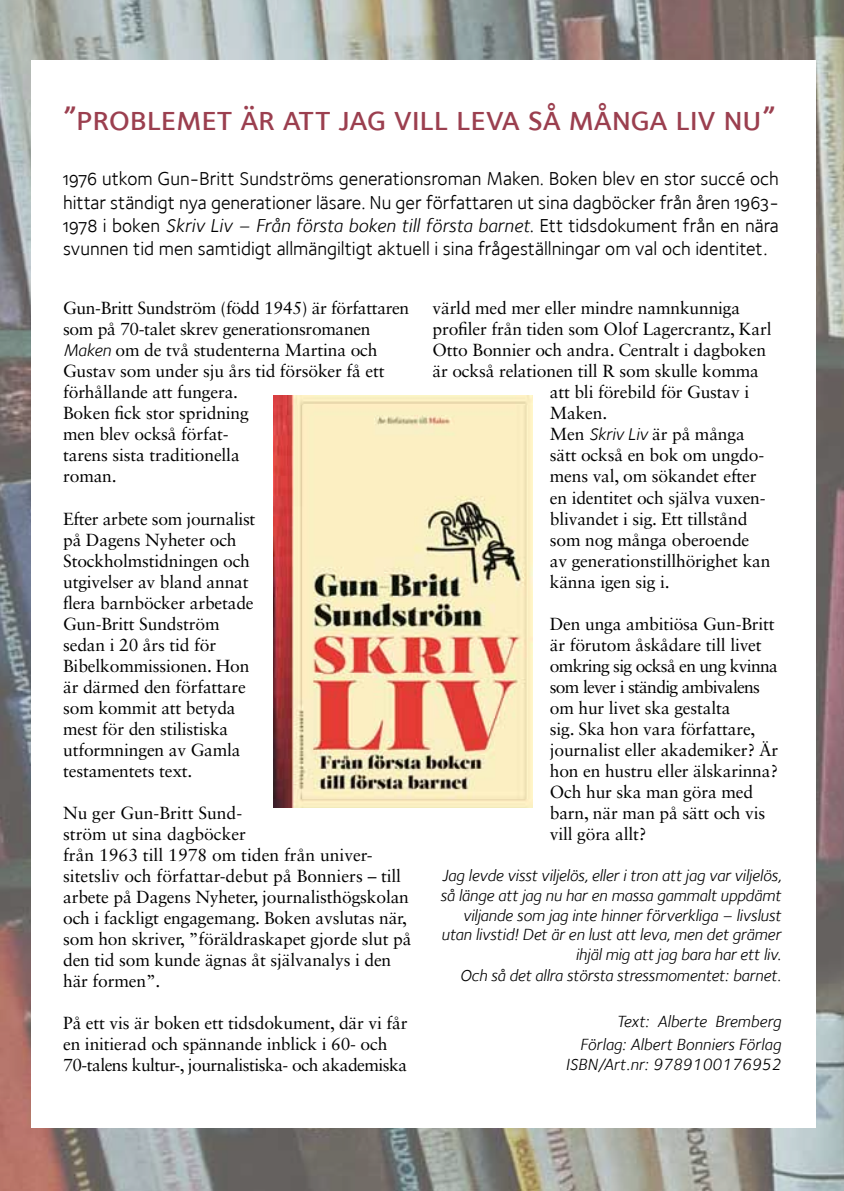
<style>
.page{position:relative;width:844px;height:1191px;background:#fff}
.page>*{position:absolute;margin:0;border:0;box-sizing:border-box;transform-origin:0 0}
.t1{font:35px "Foundry Sterling Med Exp";letter-spacing:-.01em;color:#9b3f4f}
.t2{font:19.25px/23.1px "Foundry Sterling Book Old Style";color:#000}
.t3{font:19.25px "Foundry Sterling Bk It Old Style";color:#000}
.t4{font:17.5px/21px "Sabon LT Std";letter-spacing:-.01em;color:#000}
.t5{font:italic 16.62px/20.1px "Foundry Sterling";letter-spacing:-.01em;color:#000;text-align:right}
.s1{font-family:"Foundry Sterling Book Old Style"}
.s2{font-family:"Foundry Sterling Bk It Old Style"}
</style>
<div class="page">
<img style="left:0;top:0;width:843px;height:1191px">
<div style="left:31px;top:61px;width:784px;height:1067px;background:#fff"></div>
<img style="left:273px;top:395px;width:259px;height:412px">
<h1 class="t1" style="left:63px;top:98px;width:713px">”problemet är att jag vill leva så många liv nu”</h1>
<p class="t2" style="left:63px;top:167px;width:717px">1976 utkom Gun-Britt Sundströms generationsroman Maken. Boken blev en stor succé och hittar ständigt nya generationer läsare. Nu ger författaren ut sina dagböcker från åren 1963-</p>
<p class="t3" style="left:63px;top:214px;width:717px"><span class="s1">1978 i boken</span> Skriv Liv – Från första boken till första barnet<span class="s1">. Ett tidsdokument från en nära</span></p>
<p class="t2" style="left:63px;top:237px;width:705px">svunnen tid men samtidigt allmängiltigt aktuell i sina frågeställningar om val och identitet.</p>
<p class="t4" style="left:63px;top:298px;width:347px">Gun-Britt Sundström (född 1945) är författaren som på 70-talet skrev generationsromanen<br><span class="s2">Maken</span> om de två studenterna Martina och<br>Gustav som under sju års tid försöker få ett förhållande att fungera.<br>Boken fick stor spridning<br>men blev också förfat-<br>tarens sista traditionella<br>roman.</p>
<p class="t4" style="left:63px;top:508px;width:194px">Efter arbete som journalist på Dagens Nyheter och<br>Stockholmstidningen och utgivelser av bland annat flera barnböcker arbetade<br>Gun-Britt Sundström sedan i 20 års tid för<br>Bibelkommissionen. Hon är därmed den författare som kommit att betyda mest för den stilistiska utformningen av Gamla testamentets text.</p>
<p class="t4" style="left:63px;top:802px;width:350px">Nu ger Gun-Britt Sund-<br>ström ut sina dagböcker<br>från 1963 till 1978 om tiden från univer&shy;sitetsliv och författar-debut på Bonniers – till arbete på Dagens Nyheter, journalisthögskolan och i fackligt engagemang. Boken avslutas när, som hon skriver, ”föräldraskapet gjorde slut på den tid som kunde ägnas åt självanalys i den här formen”.</p>
<p class="t4" style="left:63px;top:1012px;width:346px">På ett vis är boken ett tidsdokument, där vi får en initierad och spännande inblick i 60- och<br>70-talens kultur-, journalistiska- och akademiska</p>
<p class="t4" style="left:432px;top:298px;width:309px">värld med mer eller mindre namnkunniga</p>
<p class="t4" style="left:432px;top:319px;width:340px">profiler från tiden som Olof Lagercrantz, Karl</p>
<p class="t4" style="left:432px;top:340px;width:335px">Otto Bonnier och andra. Centralt i dagboken</p>
<p class="t4" style="left:432px;top:361px;width:328px">är också relationen till R som skulle komma</p>
<p class="t4" style="left:549px;top:382px;width:201px">att bli förebild för Gustav i</p>
<p class="t4" style="left:549px;top:403px;width:59px">Maken.</p>
<p class="t4" style="left:549px;top:424px;width:196px">Men <span class="s2">Skriv Liv</span> är på många</p>
<p class="t4" style="left:549px;top:445px;width:216px">sätt också en bok om ungdo-</p>
<p class="t4" style="left:549px;top:466px;width:208px">mens val, om sökandet efter</p>
<p class="t4" style="left:549px;top:487px;width:217px">en identitet och själva vuxen-</p>
<p class="t4" style="left:549px;top:508px;width:199px">blivandet i sig. Ett tillstånd</p>
<p class="t4" style="left:549px;top:529px;width:201px">som nog många oberoende</p>
<p class="t4" style="left:549px;top:550px;width:222px">av generationstillhörighet kan</p>
<p class="t4" style="left:549px;top:571px;width:121px">känna igen sig i.</p>
<p class="t4" style="left:549px;top:613px;width:230px">Den unga ambitiösa Gun-Britt är förutom åskådare till livet omkring sig också en ung kvinna som lever i ständig ambivalens om hur livet ska gestalta<br>sig. Ska hon vara författare, journalist eller akademiker? Är hon en hustru eller älskarinna?<br>Och hur ska man göra med barn, när man på sätt och vis vill göra allt?</p>
<p class="t5" style="left:440px;top:865px;width:342px">Jag levde visst viljelös, eller i tron att jag var viljelös, så länge att jag nu har en massa gammalt uppdämt viljande som jag inte hinner förverkliga – livslust utan livstid! Det är en lust att leva, men det grämer ihjäl mig att jag bara har ett liv.<br>Och så det allra största stressmomentet: barnet.</p>
<p class="t5" style="left:579px;top:1009px;width:203px;line-height:22.8px">Text: Alberte Bremberg<br>Förlag: Albert Bonniers Förlag</p>
<p class="t5" style="left:565px;top:1054px;width:217px">ISBN/Art.nr: 9789100176952</p>
</div>
